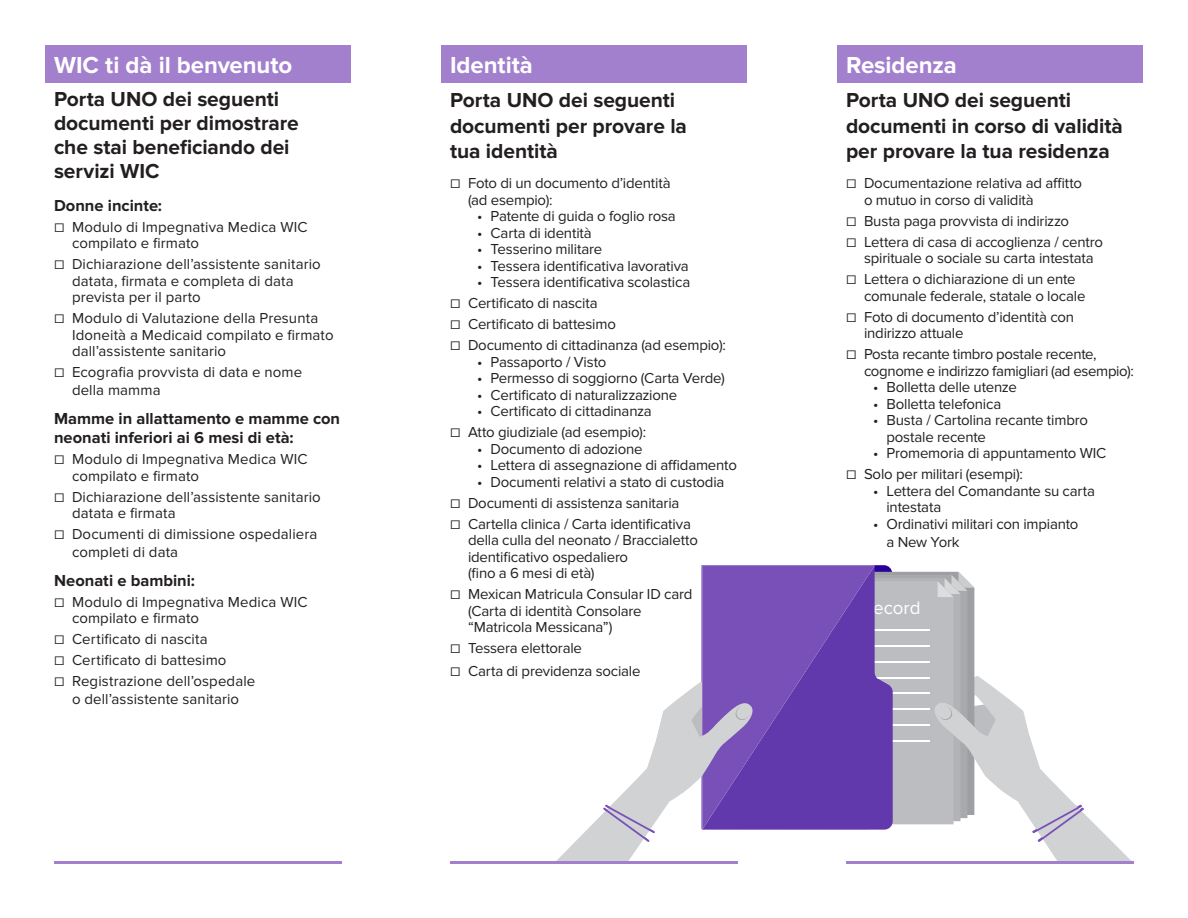
<style>
.page{position:relative;width:1188px;height:918px;background:#fff}
.page>*{position:absolute;margin:0;border:0;box-sizing:border-box;transform-origin:0 0}
.Heads{font:700 24px "Proxima Nova";letter-spacing:-.005em;color:#fff}
.Head_2{font:700 21px/25.5px "Proxima Nova";letter-spacing:-.005em;color:#231f20}
.t1{font:18.75px "Proxima Nova";color:#fff}
.subhead{font:700 16.5px/19.5px "Proxima Nova";color:#231f20}
.t2{font:15px/16.5px "Proxima Nova";letter-spacing:-.01em;color:#231f20}
.t3{font:15px/16.5px "Proxima Nova";letter-spacing:.01em;color:#231f20}
.s1{font-style:italic}
</style>
<div class="page">
<svg style="left:702px;top:566px;width:173px;height:264px;background:#734bb5"></svg>
<svg style="left:786px;top:572px;width:345px;height:289px"></svg>
<svg style="left:556px;top:676px;width:199px;height:185px"></svg>
<hr style="left:54px;top:861px;width:288px;height:3px;background:#a280cd">
<div style="left:441px;top:45px;width:306px;height:38px;background:#a280cd"></div>
<div style="left:837px;top:45px;width:306px;height:38px;background:#a280cd"></div>
<hr style="left:450px;top:861px;width:288px;height:3px;background:#a280cd">
<hr style="left:846px;top:861px;width:288px;height:3px;background:#a280cd">
<div style="left:45px;top:45px;width:306px;height:38px;background:#a280cd"></div>
<p class="Heads" style="left:54px;top:51px;width:240px">WIC ti dà il benvenuto</p>
<p class="Head_2" style="left:54px;top:87px;width:246px;line-height:24px">Porta UNO dei seguenti documenti per dimostrare che stai beneficiando dei servizi WIC</p>
<p class="subhead" style="left:54px;top:196px;width:110px">Donne incinte:</p>
<p class="t3" style="left:72px;top:219px;width:237px;text-indent:-18px"><span class="s1">☐</span> Modulo di Impegnativa Medica WIC compilato e firmato</p>
<p class="t3" style="left:72px;top:256px;width:250px;text-indent:-18px"><span class="s1">☐</span> Dichiarazione dell’assistente sanitario datata, firmata e completa di data prevista per il parto</p>
<p class="t2" style="left:72px;top:310px;width:263px;text-indent:-18px"><span class="s1">☐</span> Modulo di Valutazione della Presunta<br>Idoneità a Medicaid compilato e firmato dall’assistente sanitario</p>
<p class="t3" style="left:72px;top:364px;width:232px;line-height:18px;text-indent:-18px"><span class="s1">☐</span> Ecografia provvista di data e nome della mamma</p>
<p class="subhead" style="left:54px;top:409px;width:288px">Mamme in allattamento e mamme con neonati inferiori ai 6 mesi di età:</p>
<p class="t3" style="left:72px;top:451px;width:237px;text-indent:-18px"><span class="s1">☐</span> Modulo di Impegnativa Medica WIC compilato e firmato</p>
<p class="t2" style="left:72px;top:489px;width:250px;text-indent:-18px"><span class="s1">☐</span> Dichiarazione dell’assistente sanitario datata e firmata</p>
<p class="t2" style="left:72px;top:526px;width:247px;line-height:18px;text-indent:-18px"><span class="s1">☐</span> Documenti di dimissione ospedaliera completi di data</p>
<p class="subhead" style="left:54px;top:571px;width:142px">Neonati e bambini:</p>
<p class="t3" style="left:72px;top:594px;width:237px;text-indent:-18px"><span class="s1">☐</span> Modulo di Impegnativa Medica WIC compilato e firmato</p>
<p class="t3" style="left:54px;top:631px;width:155px"><span class="s1">☐</span> Certificato di nascita</p>
<p class="t2" style="left:54px;top:652px;width:174px"><span class="s1">☐</span> Certificato di battesimo</p>
<p class="t3" style="left:54px;top:673px;width:203px;line-height:18px;text-align:center"><span class="s1">☐</span> Registrazione dell’ospedale o dell’assistente sanitario</p>
<p class="Heads" style="left:450px;top:51px;width:84px">Identità</p>
<p class="Head_2" style="left:450px;top:88px;width:239px">Porta UNO dei seguenti documenti per provare la tua identità</p>
<p class="t2" style="left:468px;top:175px;width:204px;text-indent:-18px"><span class="s1">☐</span> Foto di un documento d’identità (ad esempio):</p>
<p class="t2" style="left:477px;top:208px;width:200px">• Patente di guida o foglio rosa</p>
<p class="t2" style="left:477px;top:225px;width:116px">• Carta di identità</p>
<p class="t2" style="left:477px;top:241px;width:127px">• Tesserino militare</p>
<p class="t2" style="left:477px;top:258px;width:213px">• Tessera identificativa lavorativa</p>
<p class="t2" style="left:477px;top:274px;width:215px">• Tessera identificativa scolastica</p>
<p class="t2" style="left:450px;top:295px;width:149px"><span class="s1">☐</span> Certificato di nascita</p>
<p class="t2" style="left:450px;top:316px;width:167px"><span class="s1">☐</span> Certificato di battesimo</p>
<p class="t2" style="left:450px;top:337px;width:277px"><span class="s1">☐</span> Documento di cittadinanza (ad esempio):</p>
<p class="t2" style="left:477px;top:354px;width:131px">• Passaporto / Visto</p>
<p class="t2" style="left:477px;top:370px;width:249px">• Permesso di soggiorno (Carta Verde)</p>
<p class="t2" style="left:477px;top:387px;width:202px">• Certificato di naturalizzazione</p>
<p class="t2" style="left:477px;top:403px;width:176px">• Certificato di cittadinanza</p>
<p class="t2" style="left:450px;top:424px;width:198px"><span class="s1">☐</span> Atto giudiziale (ad esempio):</p>
<p class="t2" style="left:477px;top:441px;width:167px">• Documento di adozione</p>
<p class="t2" style="left:477px;top:457px;width:261px">• Lettera di assegnazione di affidamento</p>
<p class="t2" style="left:477px;top:474px;width:249px">• Documenti relativi a stato di custodia</p>
<p class="t2" style="left:450px;top:495px;width:231px"><span class="s1">☐</span> Documenti di assistenza sanitaria</p>
<p class="t2" style="left:468px;top:516px;width:231px;text-indent:-18px"><span class="s1">☐</span> Cartella clinica / Carta identificativa della culla del neonato / Braccialetto identificativo ospedaliero<br>(fino a 6 mesi di età)</p>
<p class="t2" style="left:468px;top:586px;width:226px;text-indent:-18px"><span class="s1">☐</span> Mexican Matricula Consular ID card (Carta di identità Consolare “Matricola Messicana”)</p>
<p class="t2" style="left:450px;top:640px;width:134px"><span class="s1">☐</span> Tessera elettorale</p>
<p class="t2" style="left:450px;top:663px;width:192px"><span class="s1">☐</span> Carta di previdenza sociale</p>
<p class="Heads" style="left:846px;top:51px;width:112px">Residenza</p>
<p class="Head_2" style="left:846px;top:88px;width:278px">Porta UNO dei seguenti documenti in corso di validità per provare la tua residenza</p>
<p class="t2" style="left:864px;top:175px;width:220px;text-indent:-18px"><span class="s1">☐</span> Documentazione relativa ad affitto o mutuo in corso di validità</p>
<p class="t2" style="left:846px;top:213px;width:225px"><span class="s1">☐</span> Busta paga provvista di indirizzo</p>
<p class="t2" style="left:846px;top:234px;width:259px;text-align:center"><span class="s1">☐</span> Lettera di casa di accoglienza / centro spirituale o sociale su carta intestata</p>
<p class="t2" style="left:864px;top:271px;width:223px;text-indent:-18px"><span class="s1">☐</span> Lettera o dichiarazione di un ente comunale federale, statale o locale</p>
<p class="t2" style="left:864px;top:309px;width:212px;text-indent:-18px"><span class="s1">☐</span> Foto di documento d’identità con indirizzo attuale</p>
<p class="t2" style="left:864px;top:346px;width:271px;text-indent:-18px"><span class="s1">☐</span> Posta recante timbro postale recente, cognome e indirizzo famigliari (ad esempio):</p>
<p class="t2" style="left:873px;top:379px;width:145px">• Bolletta delle utenze</p>
<p class="t2" style="left:873px;top:396px;width:130px">• Bolletta telefonica</p>
<p class="t2" style="left:886px;top:412px;width:203px;text-indent:-14px">• Busta / Cartolina recante timbro postale recente</p>
<p class="t2" style="left:873px;top:445px;width:235px">• Promemoria di appuntamento WIC</p>
<p class="t2" style="left:846px;top:466px;width:178px"><span class="s1">☐</span> Solo per militari (esempi):</p>
<p class="t2" style="left:886px;top:483px;width:210px;text-indent:-14px">• Lettera del Comandante su carta intestata</p>
<p class="t2" style="left:886px;top:515px;width:194px;line-height:18px;text-indent:-14px">• Ordinativi militari con impianto a New York</p>
<p class="t1" style="left:862px;top:597px;width:60px">Record</p>
</div>
